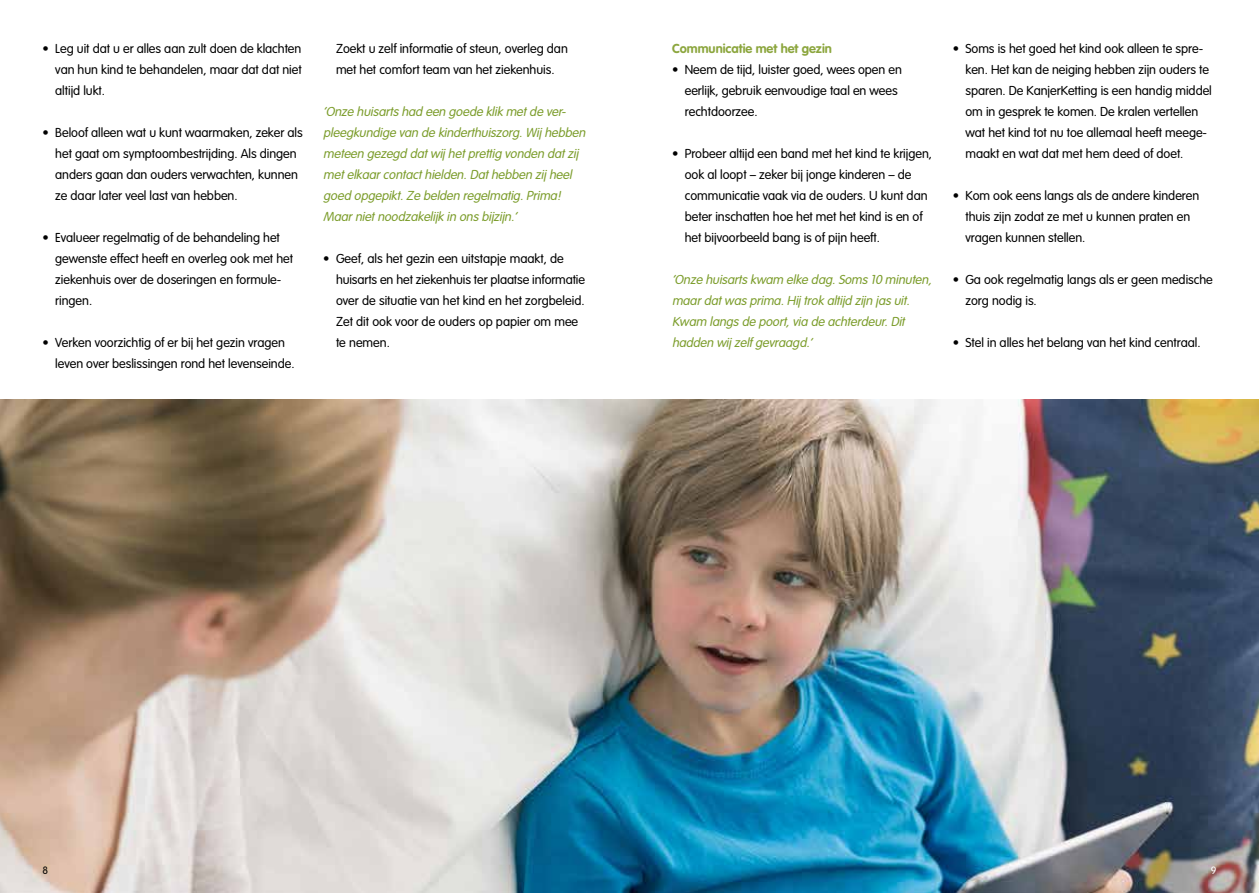
<style>
.page{position:relative;width:1259px;height:893px;background:#fff}
.page>*{position:absolute;margin:0;border:0;box-sizing:border-box;transform-origin:0 0}
.t1{font:300 12.75px/21px "VAG Rounded";letter-spacing:-.005em;color:#000}
.t2{font:italic 300 12.75px/21px "VAG Rounded";color:#7c9d2c}
.t3{font:700 12.75px "VAG Rounded";color:#8ca63e}
.t4{font:300 10.5px "VAG Rounded";color:#000}
.t5{font:300 10.5px "VAG Rounded";color:#fff}
</style>
<div class="page">
<img style="left:0;top:400px;width:1259px;height:493px">
<p class="t1" style="left:55px;top:38px;width:248px;text-align:justify;text-indent:-13px">• Leg uit dat u er alles aan zult doen de klachten van hun kind te behandelen, maar dat dat niet altijd lukt.</p>
<p class="t1" style="left:55px;top:122px;width:249px;text-indent:-13px">• Beloof alleen wat u kunt waarmaken, zeker als het gaat om symptoombestrijding. Als dingen anders gaan dan ouders verwachten, kunnen ze daar later veel last van hebben.</p>
<p class="t1" style="left:55px;top:227px;width:239px;text-indent:-13px">• Evalueer regelmatig of de behandeling het gewenste effect heeft en overleg ook met het ziekenhuis over de doseringen en formule&shy;ringen.</p>
<p class="t1" style="left:55px;top:332px;width:241px;text-indent:-13px">• Verken voorzichtig of er bij het gezin vragen leven over beslissingen rond het levenseinde.</p>
<p class="t1" style="left:336px;top:38px;width:233px">Zoekt u zelf informatie of steun, overleg dan met het comfort team van het ziekenhuis.</p>
<p class="t2" style="left:323px;top:101px;width:266px">‘Onze huisarts had een goede klik metde ver&shy;pleegkundige van de kinderthuiszorg.Wijhebben meteen gezegd datwijhetprettig vonden datzij metelkaarcontacthielden.Dathebben zijheel goed opgepikt.Ze belden regelmatig.Prima!<br>Maarnietnoodzakelijk in ons bijzijn.’</p>
<p class="t1" style="left:336px;top:248px;width:250px;text-indent:-13px">• Geef, als het gezin een uitstapje maakt, de huisarts en het ziekenhuis ter plaatse informatie over de situatie van het kind en het zorgbeleid.<br>Zet dit ook voor de ouders op papier om mee te nemen.</p>
<p class="t3" style="left:672px;top:41px;width:161px">Communicatie met het gezin</p>
<p class="t1" style="left:685px;top:59px;width:219px;text-indent:-13px">• Neem de tijd, luister goed, wees open en eerlijk, gebruik eenvoudige taal en wees rechtdoorzee.</p>
<p class="t1" style="left:685px;top:143px;width:249px;text-indent:-13px">• Probeer altijd een band met het kind te krijgen, ook al loopt – zeker bij jonge kinderen – de communicatie vaak via de ouders. U kunt dan beter inschatten hoe het met het kind is en of het bijvoorbeeld bang is of pijn heeft.</p>
<p class="t2" style="left:672px;top:269px;width:264px">‘Onze huisarts kwam elke dag.Soms 10 minuten, maardatwas prima.Hijtrok altijd zijn jas uit.<br>Kwam langs de poort,via de achterdeur.Dit hadden wijzelf gevraagd.’</p>
<p class="t1" style="left:965px;top:38px;width:248px;text-indent:-13px">• Soms is het goed het kind ook alleen te spre&shy;ken. Het kan de neiging hebben zijn ouders te sparen. De KanjerKetting is een handig middel om in gesprek te komen. De kralen vertellen wat het kind tot nu toe allemaal heeft meege&shy;maakt en wat dat met hem deed of doet.</p>
<p class="t1" style="left:965px;top:185px;width:235px;text-indent:-13px">• Kom ook eens langs als de andere kinderen thuis zijn zodat ze met u kunnen praten en vragen kunnen stellen.</p>
<p class="t1" style="left:965px;top:269px;width:249px;text-indent:-13px">• Ga ook regelmatig langs als er geen medische zorg nodig is.</p>
<p class="t1" style="left:952px;top:332px;width:249px">• Stel in alles het belang van het kind centraal.</p>
<p class="t4" style="left:43px;top:864px;width:7px">8</p>
<p class="t5" style="left:1210px;top:864px;width:7px">9</p>
</div>
